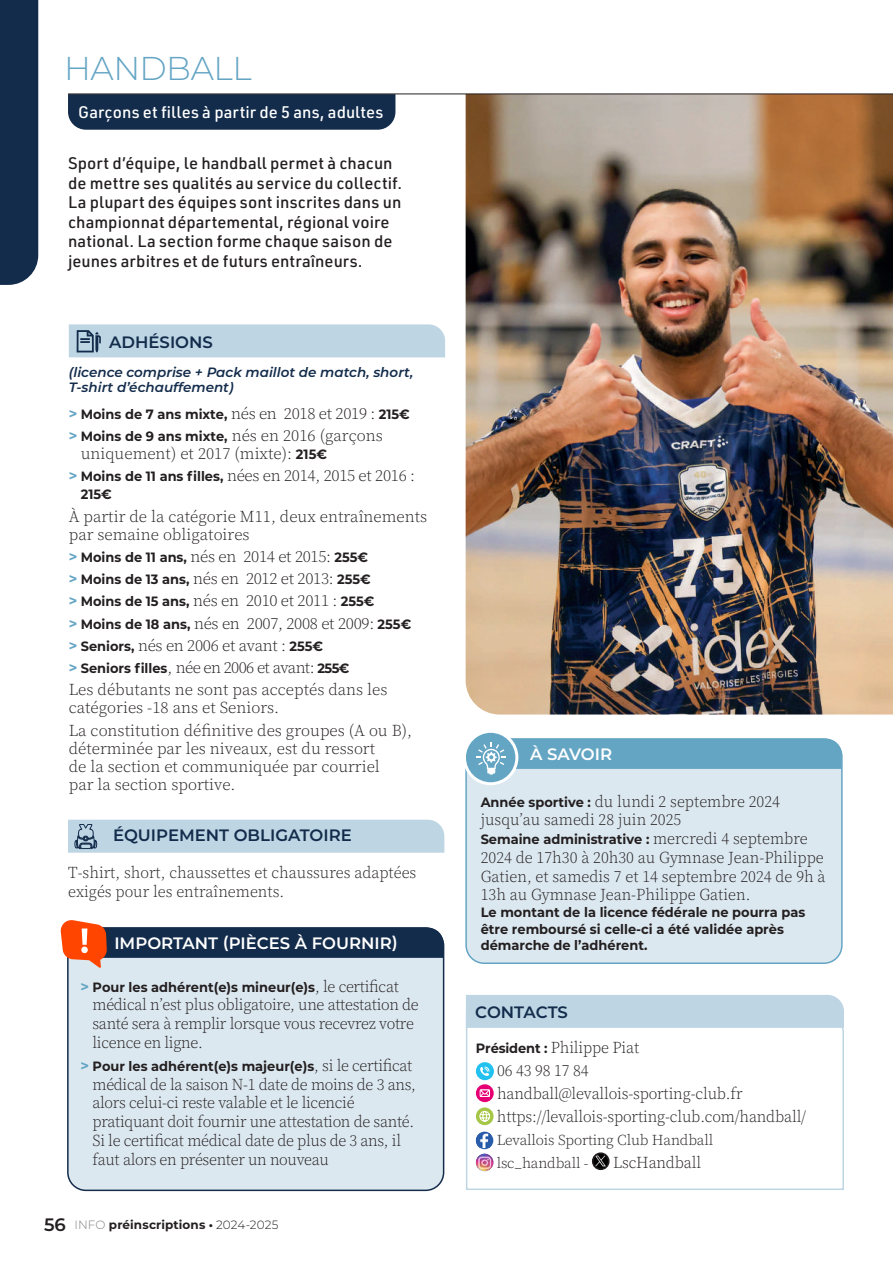
<style>
.page{position:relative;width:893px;height:1263px;background:#fff}
.page>*{position:absolute;margin:0;border:0;box-sizing:border-box;transform-origin:0 0}
.t1{font:300 33px "Montserrat";letter-spacing:-.015em;color:#64a5c4}
.t2{font:300 16.5px/18.8px "Source Serif 4";letter-spacing:-.005em;color:#231f20;scale:.96 1}
.t3{font:300 16.5px/22.2px "Source Serif 4";letter-spacing:-.005em;color:#231f20}
.t4{font:500 16.5px/19.5px "URWDIN";letter-spacing:.005em;color:#231f20}
.t5{font:600 16.5px "Montserrat";color:#132c4b}
.t6{font:500 16.5px "URWDIN";letter-spacing:.01em;color:#fff}
.t7{font:600 16.5px "Montserrat";color:#fff}
.t8{font:300 15px/23px "Source Serif 4";letter-spacing:-.01em;color:#231f20}
.t9{font:700 13.5px/22.2px "Montserrat";color:#231f20;scale:.96 1}
.t10{font:italic 600 13.5px/15px "Montserrat";color:#132c4b}
.t11{font:700 12px "Montserrat";letter-spacing:.01em;color:#231f20}
.s1{font-size:15px;color:#64a5c4}
.s2{font-family:"Source Serif 4";font-weight:300;font-size:16.5px}
.s3{font-family:"Montserrat";font-weight:700;font-size:13.5px}
.s4{font-family:"Montserrat";font-weight:700;font-size:15px;color:#64a5c4}
.s5{font-weight:600;font-size:18px}
.s6{font-weight:300;color:#808285}
.s7{font-weight:300}
</style>
<div class="page">
<div style="left:0;top:0;width:38px;height:285px;background:#132c4b"></div>
<img style="left:466px;top:95px;width:427px;height:619px">
<div style="left:68px;top:95px;width:327px;height:35px;background:#132c4b"></div>
<div style="left:68px;top:820px;width:376px;height:33px;background:#bed5e4"></div>
<div style="left:69px;top:324px;width:376px;height:33px;background:#bed5e4"></div>
<div style="left:68px;top:928px;width:376px;height:262px;background:#dce8f0;border-radius:18px"></div>
<div style="left:67px;top:927px;width:377px;height:264px;border:2px solid #132c4b;border-radius:18px"></div>
<svg style="left:60px;top:920px;width:383px;height:48px"></svg>
<div style="left:466px;top:739px;width:376px;height:224px;background:#dce8f0;border-radius:18px"></div>
<div style="left:465px;top:738px;width:378px;height:226px;border:2px solid #64a5c4;border-radius:18px"></div>
<svg style="left:464px;top:731px;width:53px;height:53px"></svg>
<div style="left:463px;top:730px;width:55px;height:55px;border:3px solid #fff;border-radius:50%"></div>
<svg style="left:465px;top:739px;width:377px;height:35px;background:#79b0cb"></svg>
<svg style="left:465px;top:1014px;width:379px;height:176px"></svg>
<div style="left:466px;top:995px;width:378px;height:33px;background:#bed5e4"></div>
<hr style="left:68px;top:94px;width:825px;height:1px;background:#231f20">
<h1 class="t1" style="left:64px;top:46px;width:189px">HANDBALL</h1>
<p class="t6" style="left:78px;top:101px;width:307px">Garçons et filles à partir de 5 ans, adultes</p>
<p class="t4" style="left:68px;top:153px;width:336px">Sport d’équipe, le handball permet à chacun de mettre ses qualités au service du collectif.<br>La plupart des équipes sont inscrites dans un championnat départemental, régional voire national. La section forme chaque saison de jeunes arbitres et de futurs entraîneurs.</p>
<p class="t5" style="left:109px;top:330px;width:105px">ADHÉSIONS</p>
<p class="t10" style="left:69px;top:364px;width:346px">(licence comprise + Pack maillot de match, short,<br>T-shirt d’échauffement)</p>
<p class="t9" style="left:69px;top:402px;width:357px"><span class="s1">&gt;</span> Moins de 7 ans mixte, <span class="s2">nés en 2018 et 2019 :</span> 215€ <span class="s1">&gt;</span> Moins de 9 ans mixte, <span class="s2">nés en 2016 (garçons</span></p>
<p class="t3" style="left:69px;top:442px;width:348px;text-indent:12px">uniquement) et 2017 (mixte): <span class="s3">215€<br></span><span class="s4">&gt;</span> <span class="s3">Moins de 11 ans filles,</span> nées en 2014, 2015 et 2016 :</p>
<p class="t9" style="left:81px;top:483px;width:34px">215€</p>
<p class="t3" style="left:69px;top:507px;width:360px;line-height:18px">À partir de la catégorie M11, deux entraînements par semaine obligatoires</p>
<p class="t9" style="left:69px;top:545px;width:320px"><span class="s1">&gt;</span> Moins de 11 ans, <span class="s2">nés en 2014 et 2015:</span> 255€ <span class="s1">&gt;</span> Moins de 13 ans, <span class="s2">nés en 2012 et 2013:</span> 255€ <span class="s1">&gt;</span> Moins de 15 ans, <span class="s2">nés en 2010 et 2011 :</span> 255€</p>
<p class="t3" style="left:69px;top:612px;width:344px"><span class="s4">&gt;</span> <span class="s3">Moins de 18 ans,</span> nés en 2007, 2008 et 2009: <span class="s3">255€ </span><span class="s4">&gt;</span> <span class="s3">Seniors,</span> nés en 2006 et avant : <span class="s3">255€<br></span><span class="s4">&gt;</span> <span class="s3">Seniors filles</span>, née en 2006 et avant: <span class="s3">255€<br></span>Les débutants ne sont pas acceptés dans les</p>
<p class="t3" style="left:69px;top:697px;width:345px">catégories -18 ans et Seniors.<br>La constitution définitive des groupes (A ou B),</p>
<p class="t3" style="left:69px;top:739px;width:313px;line-height:18px">déterminée par les niveaux, est du ressort de la section et communiquée par courriel par la section sportive.</p>
<p class="t5" style="left:113px;top:824px;width:240px">ÉQUIPEMENT OBLIGATOIRE</p>
<p class="t2" style="left:68px;top:863px;width:364px">T-shirt, short, chaussettes et chaussures adaptées exigés pour les entraînements.</p>
<p class="t7" style="left:114px;top:932px;width:285px">IMPORTANT (PIÈCES À FOURNIR)</p>
<p class="t9" style="left:81px;top:975px;width:333px"><span class="s1">&gt;</span> Pour les adhérent(e)s mineur(e)s<span class="s2">, le certificat</span></p>
<p class="t2" style="left:93px;top:996px;width:341px">médical n’est plus obligatoire, une attestation de santé sera à remplir lorsque vous recevrez votre licence en ligne.</p>
<p class="t9" style="left:81px;top:1054px;width:347px"><span class="s1">&gt;</span> Pour les adhérent(e)s majeur(e)s<span class="s2">, si le certificat</span></p>
<p class="t2" style="left:93px;top:1075px;width:338px">médical de la saison N-1 date de moins de 3 ans, alors celui-ci reste valable et le licencié pratiquant doit fournir une attestation de santé.<br>Si le certificat médical date de plus de 3 ans, il faut alors en présenter un nouveau</p>
<p class="t11" style="left:44px;top:1216px;width:236px"><span class="s5">56</span> <span class="s6">INFO</span> préinscriptions • <span class="s7">2024-2025</span></p>
<p class="t7" style="left:530px;top:743px;width:83px">À SAVOIR</p>
<p class="t2" style="left:481px;top:792px;width:313px"><span class="s3">Année sportive :</span> du lundi 2 septembre 2024 jusqu’au samedi 28 juin 2025</p>
<p class="t9" style="left:481px;top:828px;width:342px">Semaine administrative : <span class="s2">mercredi 4 septembre</span></p>
<p class="t2" style="left:481px;top:848px;width:361px;text-align:justify">2024 de 17h30 à 20h30 au Gymnase Jean-Philippe Gatien, et samedis 7 et 14 septembre 2024 de 9h à 13h au Gymnase Jean-Philippe Gatien.</p>
<p class="t9" style="left:481px;top:903px;width:340px;line-height:16.5px">Le montant de la licence fédérale ne pourra pas être remboursé si celle-ci a été validée après démarche de l’adhérent.</p>
<p class="t5" style="left:475px;top:1000px;width:94px">CONTACTS</p>
<p class="t2" style="left:497px;top:1036px;width:324px;line-height:23px;text-indent:-21px"><span class="s3">Président :</span> Philippe Piat<br>06 43 98 17 84 handball@levallois-sporting-club.fr https://levallois-sporting-club.com/handball/</p>
<p class="t8" style="left:497px;top:1128px;width:218px">Levallois Sporting Club Handball lsc_handball -</p>
<p class="t2" style="left:613px;top:1153px;width:93px">LscHandball</p>
</div>
